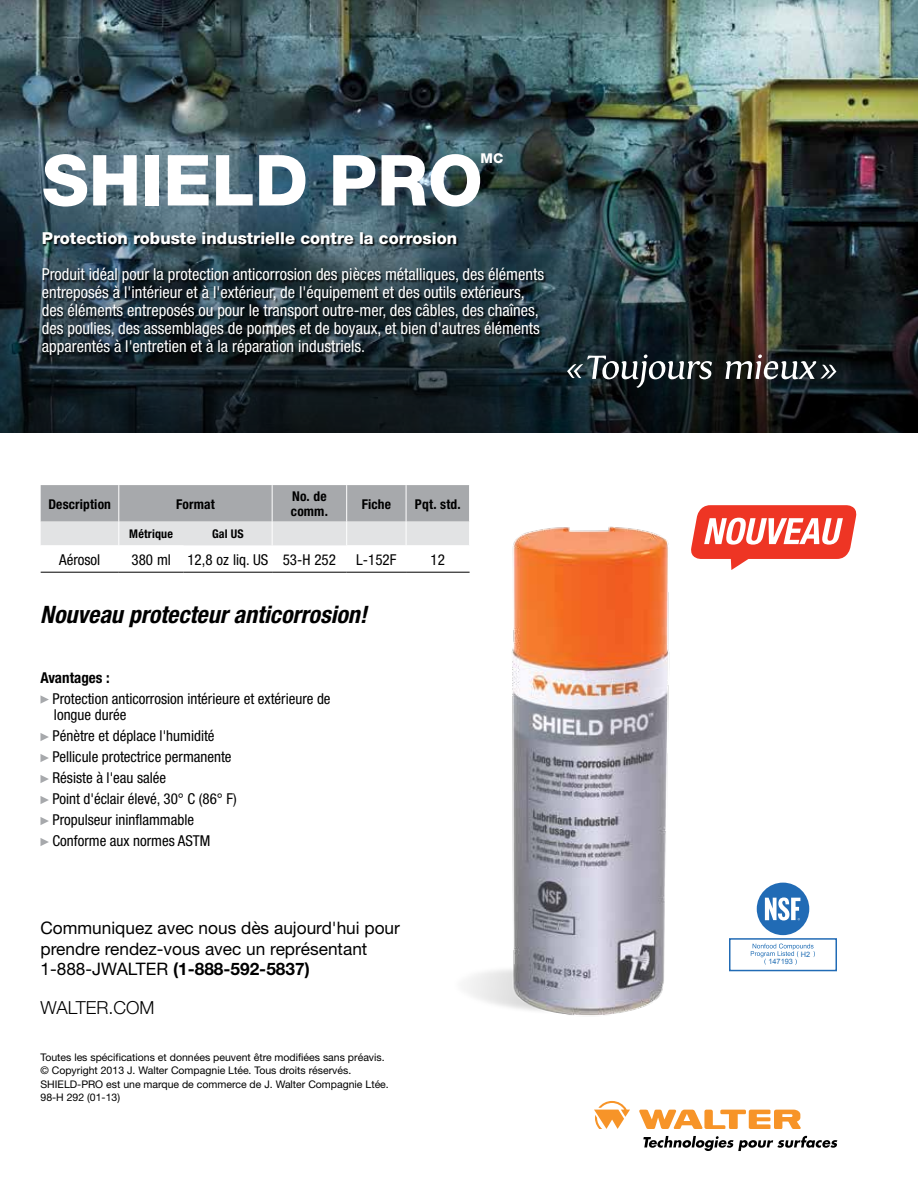
<style>
.page{position:relative;width:918px;height:1188px;background:#fff}
.page>*{position:absolute;margin:0;border:0;box-sizing:border-box;transform-origin:0 0}
.t1{font:800 70.5px "Helvetica Neue";color:#fff}
.t2{font:italic 700 condensed 24px "Helvetica Neue";color:#000}
.t3{font:300 18px "Helvetica Neue";color:#000}
.t4{font:17.25px/20.7px "Helvetica Neue";color:#000}
.t5{font:condensed 16.5px/18px "Helvetica Neue";color:#fff}
.t6{font:800 16.5px "Helvetica Neue";color:#fff}
.t7{font:condensed 15px/21px "Helvetica Neue";color:#000}
.t8{font:700 condensed 15px "Helvetica Neue";color:#000}
.t9{font:700 condensed 13.5px/15px "Helvetica Neue";letter-spacing:.01em;color:#000}
.t10{font:800 13.5px "Helvetica Neue";color:#fff}
.t11{font:700 condensed 12px "Helvetica Neue";letter-spacing:.015em;color:#000}
.t12{font:10.5px/13.5px "Helvetica Neue";color:#000}
.t13{font:7.35px "Arial";color:#216eb5}
.s1{font-weight:700}
</style>
<div class="page">
<img style="left:0;top:0;width:918px;height:72px">
<img style="left:467px;top:526px;width:203px;height:490px">
<svg style="left:40px;top:695px;width:9px;height:9px"></svg>
<svg style="left:40px;top:733px;width:9px;height:8px"></svg>
<svg style="left:40px;top:754px;width:9px;height:8px"></svg>
<svg style="left:40px;top:775px;width:9px;height:8px"></svg>
<svg style="left:40px;top:796px;width:9px;height:8px"></svg>
<svg style="left:40px;top:817px;width:9px;height:8px"></svg>
<svg style="left:40px;top:838px;width:9px;height:8px"></svg>
<hr style="left:41px;top:572px;width:78px;height:1px;background:#000">
<hr style="left:119px;top:572px;width:65px;height:1px;background:#000">
<hr style="left:184px;top:572px;width:88px;height:1px;background:#000">
<hr style="left:272px;top:572px;width:75px;height:1px;background:#000">
<hr style="left:347px;top:572px;width:59px;height:1px;background:#000">
<hr style="left:406px;top:572px;width:64px;height:1px;background:#000">
<svg style="left:41px;top:485px;width:429px;height:87px"></svg>
<img style="left:0;top:72px;width:918px;height:361px">
<div style="left:43px;top:233px;width:503px;height:124px;background:#000;opacity:.9"></div>
<svg style="left:751px;top:944px;width:64px;height:21px"></svg>
<div style="left:729px;top:938px;width:108px;height:33px;border:2px solid #216bb5"></div>
<div style="left:757px;top:883px;width:52px;height:52px;background:#216bb5;border-radius:50%"></div>
<svg style="left:765px;top:897px;width:35px;height:23px"></svg>
<svg style="left:691px;top:505px;width:166px;height:65px"></svg>
<svg style="left:594px;top:1101px;width:36px;height:28px"></svg>
<svg style="left:639px;top:1110px;width:162px;height:19px"></svg>
<svg style="left:643px;top:1136px;width:194px;height:15px"></svg>
<svg style="left:567px;top:355px;width:145px;height:33px;background:#414b4e"></svg>
<svg style="left:725px;top:355px;width:111px;height:24px"></svg>
<p class="t10" style="left:481px;top:150px;width:24px">MC</p>
<h1 class="t1" style="left:42px;top:138px;width:442px">SHIELD PRO</h1>
<p class="t6" style="left:42px;top:229px;width:417px">Protection robuste industrielle contre la corrosion</p>
<p class="t5" style="left:42px;top:265px;width:504px">Produit idéal pour la protection anticorrosion des pièces métalliques, des éléments entreposés à l'intérieur et à l'extérieur, de l'équipement et des outils extérieurs, des éléments entreposés ou pour le transport outre-mer, des câbles, des chaînes, des poulies, des assemblages de pompes et de boyaux, et bien d'autres éléments apparentés à l'entretien et à la réparation industriels.</p>
<p class="t9" style="left:48px;top:496px;width:64px">Description</p>
<p class="t9" style="left:176px;top:496px;width:40px">Format</p>
<p class="t9" style="left:291px;top:489px;width:39px">No. de comm.</p>
<p class="t9" style="left:362px;top:496px;width:31px">Fiche</p>
<p class="t9" style="left:415px;top:496px;width:47px">Pqt. std.</p>
<p class="t11" style="left:129px;top:527px;width:45px">Métrique</p>
<p class="t11" style="left:212px;top:527px;width:33px">Gal US</p>
<p class="t7" style="left:59px;top:549px;width:43px">Aérosol</p>
<p class="t7" style="left:131px;top:549px;width:206px">380 ml 12,8 oz liq. US 53-H 252</p>
<p class="t7" style="left:356px;top:549px;width:42px">L-152F</p>
<p class="t7" style="left:431px;top:549px;width:16px">12</p>
<h2 class="t2" style="left:40px;top:600px;width:328px">Nouveau protecteur anticorrosion!</h2>
<p class="t8" style="left:40px;top:668px;width:71px">Avantages :</p>
<p class="t7" style="left:53px;top:690px;width:280px;line-height:16.5px">Protection anticorrosion intérieure et extérieure de longue durée</p>
<p class="t7" style="left:53px;top:725px;width:186px">Pénètre et déplace l'humidité<br>Pellicule protectrice permanente<br>Résiste à l'eau salée<br>Point d'éclair élevé, 30° C (86° F)<br>Propulseur ininflammable<br>Conforme aux normes ASTM</p>
<p class="t4" style="left:40px;top:917px;width:361px">Communiquez avec nous dès aujourd'hui pour prendre rendez-vous avec un représentant<br>1-888-JWALTER <span class="s1">(1-888-592-5837)</span></p>
<p class="t3" style="left:40px;top:997px;width:116px">WALTER.COM</p>
<p class="t12" style="left:40px;top:1050px;width:350px">Toutes les spécifications et données peuvent être modifiées sans préavis. © Copyright 2013 J. Walter Compagnie Ltée. Tous droits réservés.<br>SHIELD-PRO est une marque de commerce de J. Walter Compagnie Ltée.<br>98-H 292 (01-13)</p>
<p class="t13" style="left:768px;top:957px;width:26px">147193</p>
<p class="t13" style="left:801px;top:949px;width:11px">H2</p>
</div>
